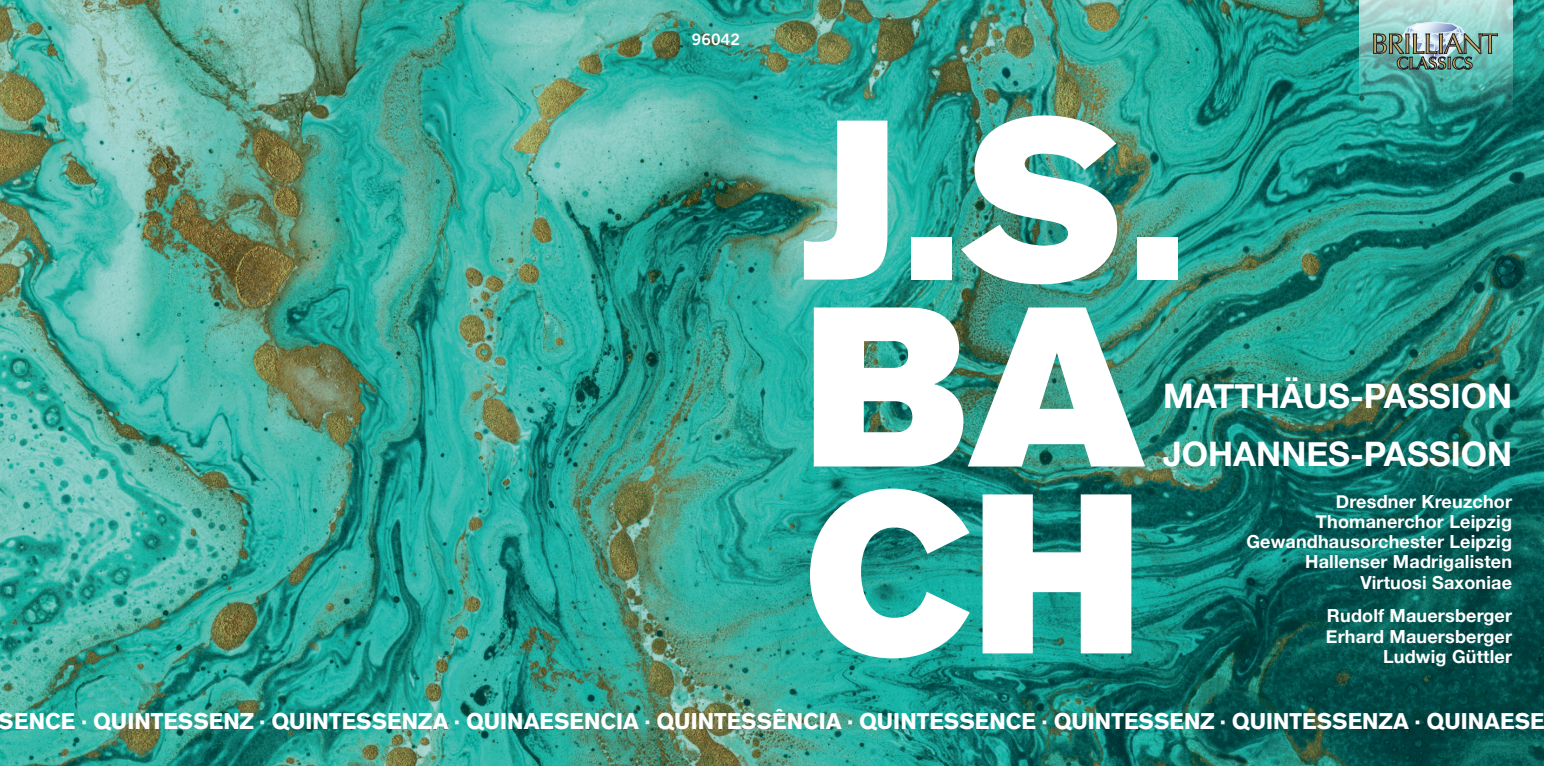
<style>
.page{position:relative;width:1544px;height:766px;background:#fff}
.page>*{position:absolute;margin:0;border:0;box-sizing:border-box;transform-origin:0 0}
.BC_1st_para_text{font:225px "Akzidenz Grotesk BQ Super";color:#fff}
.BC_1st_para_text-2{font:700 33.75px "Helvetica Neue";color:#fff}
.BC_1st_para_text-3{font:700 22.5px "Akzidenz Grotesk BQ";color:#fff}
.Artists_name{font:700 18px "Helvetica Neue";letter-spacing:.01em;color:#fff}
.t1{font:15.75px "Trade Gothic Bold Two";color:#fff}
</style>
<div class="page">
<img style="left:0;top:0;width:1543px;height:765px">
<img style="left:1359px;top:0;width:153px;height:121px">
<svg style="left:1373px;top:22px;width:124px;height:48px;background:#81a6a0"></svg>
<p class="t1" style="left:692px;top:29px;width:50px">96042</p>
<p class="BC_1st_para_text" style="left:804px;top:70px;width:383px">J.S.</p>
<p class="BC_1st_para_text" style="left:804px;top:257px;width:344px">BA</p>
<p class="BC_1st_para_text" style="left:804px;top:444px;width:339px">CH</p>
<p class="BC_1st_para_text-2" style="left:1163px;top:369px;width:350px">MATTHÄUS-PASSION</p>
<p class="BC_1st_para_text-2" style="left:1163px;top:427px;width:350px">JOHANNES-PASSION</p>
<p class="Artists_name" style="left:1335px;top:487px;width:178px">Dresdner Kreuzchor</p>
<p class="Artists_name" style="left:1316px;top:507px;width:198px">Thomanerchor Leipzig</p>
<p class="Artists_name" style="left:1246px;top:527px;width:267px">Gewandhausorchester Leipzig</p>
<p class="Artists_name" style="left:1305px;top:547px;width:208px">Hallenser Madrigalisten</p>
<p class="Artists_name" style="left:1360px;top:568px;width:153px">Virtuosi Saxoniae</p>
<p class="Artists_name" style="left:1327px;top:601px;width:187px">Rudolf Mauersberger</p>
<p class="Artists_name" style="left:1325px;top:622px;width:188px">Erhard Mauersberger</p>
<p class="Artists_name" style="left:1383px;top:642px;width:130px">Ludwig Güttler</p>
<p class="BC_1st_para_text-3" style="left:-1px;top:707px;width:1547px">SENCE · QUINTESSENZ · QUINTESSENZA · QUINAESENCIA · QUINTESSÊNCIA · QUINTESSENCE · QUINTESSENZ · QUINTESSENZA · QUINAESE</p>
</div>
